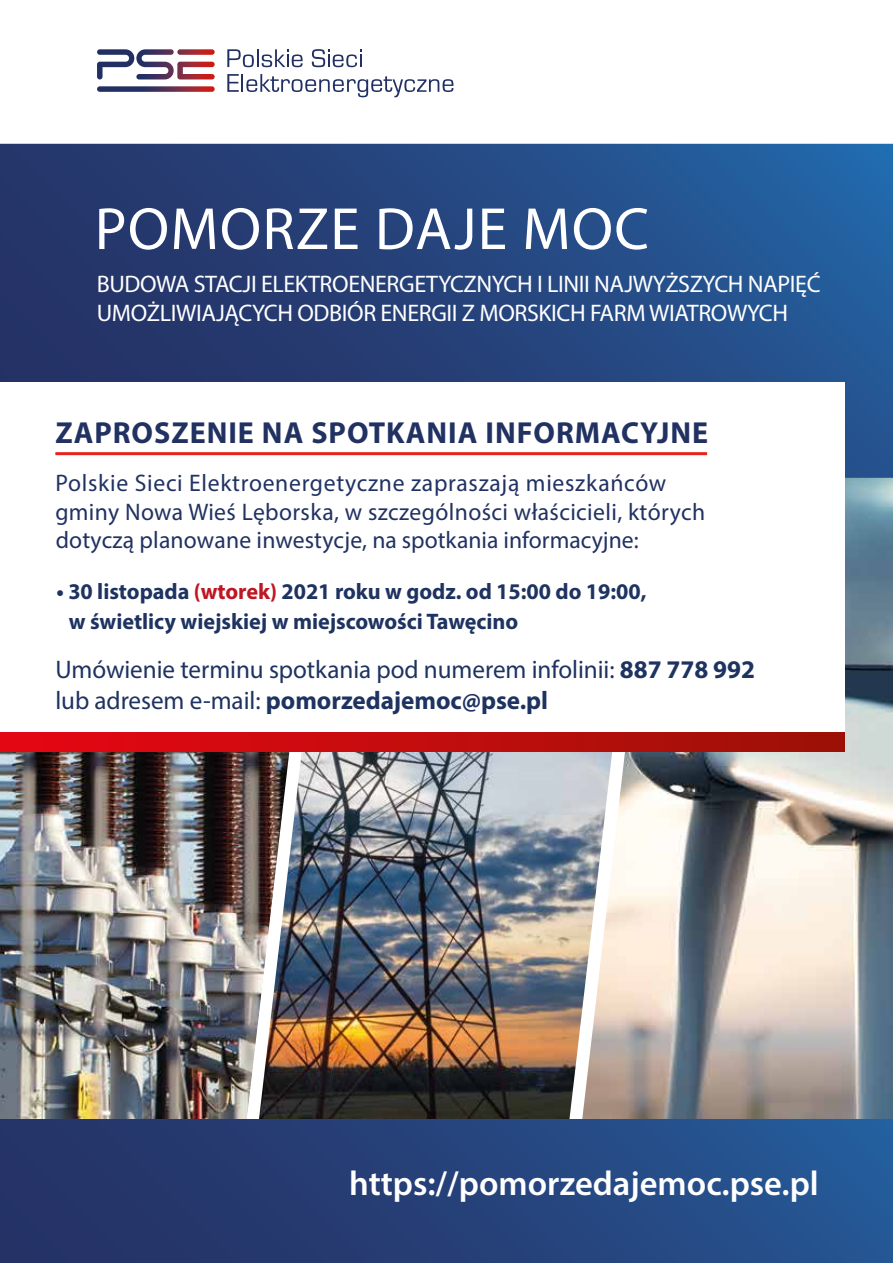
<style>
.page{position:relative;width:893px;height:1263px;background:#fff}
.page>*{position:absolute;margin:0;border:0;box-sizing:border-box;transform-origin:0 0}
.t1{font:60px "Myriad Pro";letter-spacing:.02em;color:#fff}
.t2{font:600 34.5px "Myriad Pro";color:#fff}
.t3{font:700 30.45px "Myriad Pro";letter-spacing:.03em;color:#213262}
.t4{font:25.5px/30.6px "Myriad Pro";color:#1f3361}
.t5{font:24px/28.5px "Myriad Pro";letter-spacing:.015em;color:#213262}
.t6{font:24px/28.8px "Myriad Pro";letter-spacing:-.015em;color:#fff}
.t7{font:700 22.5px/29.8px "Myriad Pro";color:#1f3361}
.s1{color:#be1622}
.s2{font-weight:700}
</style>
<div class="page">
<svg style="left:97px;top:86px;width:118px;height:6px"></svg>
<svg style="left:97px;top:49px;width:118px;height:30px"></svg>
<svg style="left:227px;top:74px;width:226px;height:23px"></svg>
<svg style="left:312px;top:49px;width:50px;height:18px"></svg>
<svg style="left:227px;top:49px;width:76px;height:18px"></svg>
<img style="left:337px;top:752px;width:216px;height:367px">
<img style="left:660px;top:478px;width:233px;height:641px">
<img style="left:553px;top:752px;width:107px;height:367px">
<img style="left:322px;top:752px;width:15px;height:367px">
<svg style="left:0;top:144px;width:893px;height:334px;background:#25467f"></svg>
<img style="left:0;top:752px;width:322px;height:367px">
<div style="left:0;top:382px;width:845px;height:360px;background:#fff"></div>
<div style="left:0;top:733px;width:845px;height:19px;background:linear-gradient(to right,#e80714,#9c1207)"></div>
<hr style="left:55px;top:452px;width:652px;height:3px;background:#e5231f">
<div style="left:0;top:1119px;width:893px;height:144px;background:linear-gradient(to right,#252f62,#255895)"></div>
<h1 class="t1" style="left:95px;top:192px;width:556px">POMORZE DAJE MOC</h1>
<p class="t6" style="left:97px;top:269px;width:725px">BUDOWA STACJI ELEKTROENERGETYCZNYCH I LINII NAJWYŻSZYCH NAPIĘĆ<br>UMOŻLIWIAJĄCYCH ODBIÓR ENERGII Z MORSKICH FARM WIATROWYCH</p>
<p class="t3" style="left:55px;top:413px;width:654px">ZAPROSZENIE NA SPOTKANIA INFORMACYJNE</p>
<p class="t5" style="left:55px;top:468px;width:651px">Polskie Sieci Elektroenergetyczne zapraszają mieszkańców gminy Nowa Wieś Lęborska, w szczególności właścicieli, których dotyczą planowane inwestycje, na spotkania informacyjne:</p>
<p class="t7" style="left:69px;top:575px;width:579px;text-indent:-12px">• 30 listopada <span class="s1">(wtorek)</span> 2021 roku w godz. od 15:00 do 19:00, w świetlicy wiejskiej w miejscowości Tawęcino</p>
<p class="t4" style="left:55px;top:654px;width:701px">Umówienie terminu spotkania pod numerem infolinii: <span class="s2">887 778 992 </span>lub adresem e-mail: <span class="s2">pomorzedajemoc@pse.pl</span></p>
<h2 class="t2" style="left:349px;top:1162px;width:471px">https://pomorzedajemoc.pse.pl</h2>
</div>
